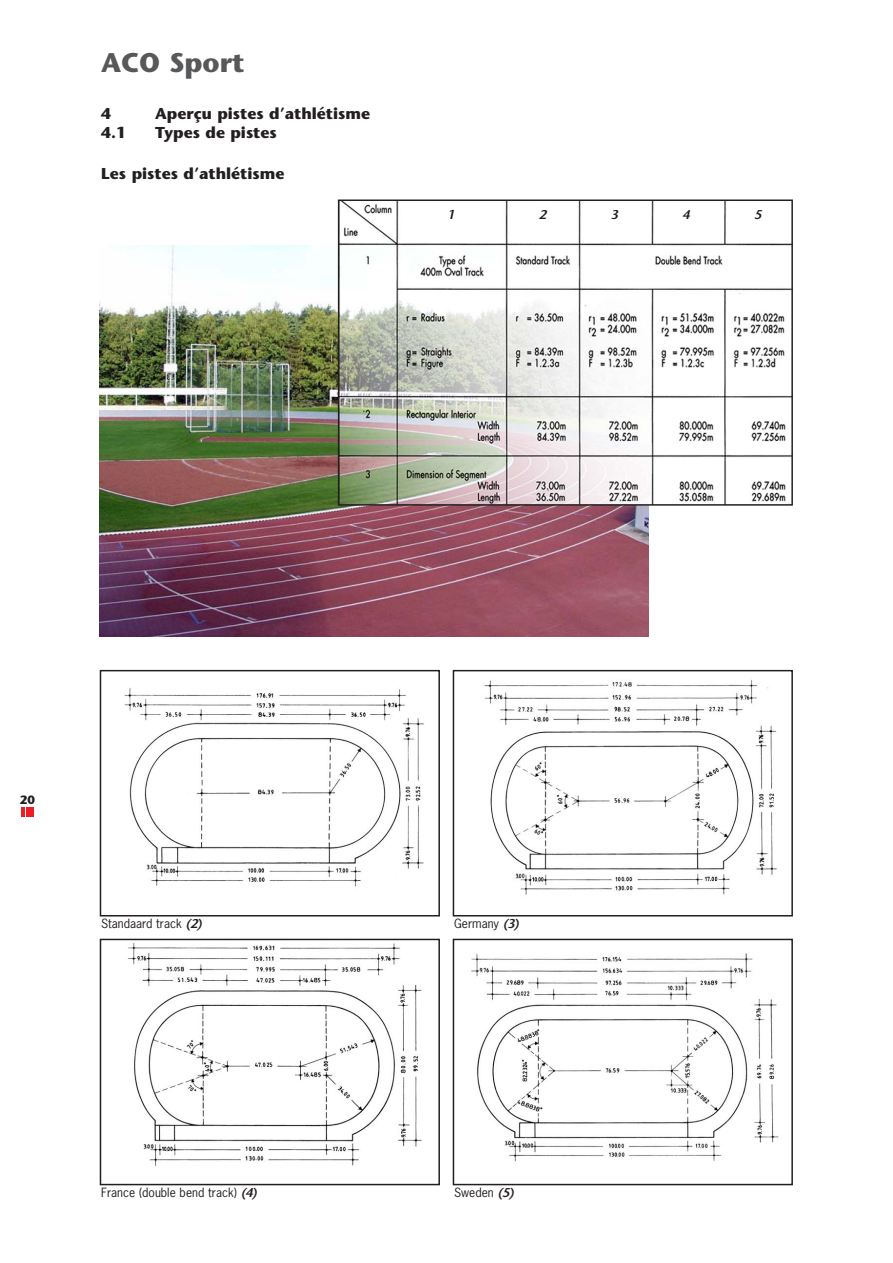
<style>
.page{position:relative;width:893px;height:1263px;background:#fff}
.page>*{position:absolute;margin:0;border:0;box-sizing:border-box;transform-origin:0 0}
.t1{font:700 27px "Stone Sans";color:#57585a}
.t2{font:700 15.75px "Stone Sans";color:#231f20}
.t3{font:italic 600 12.75px "Stone Sans";color:#231f20}
.t4{font:12px "News Gothic";color:#231f20}
.t5{font:700 12px "Stone Sans";color:#231f20}
.s1{font-family:"Stone Sans";font-weight:600;font-style:italic;font-size:12.75px}
</style>
<div class="page">
<img style="left:100px;top:245px;width:548px;height:391px">
<img style="left:484px;top:679px;width:293px;height:216px">
<div style="left:453px;top:670px;width:340px;height:247px;border:2px solid #231f20"></div>
<img style="left:471px;top:953px;width:308px;height:209px">
<div style="left:453px;top:939px;width:340px;height:246px;border:2px solid #231f20"></div>
<img style="left:124px;top:688px;width:300px;height:199px">
<div style="left:100px;top:670px;width:340px;height:247px;border:2px solid #231f20"></div>
<img style="left:341px;top:203px;width:449px;height:300px">
<div style="left:338px;top:200px;width:455px;height:306px;border:2px solid #231f20"></div>
<img style="left:128px;top:943px;width:294px;height:223px">
<div style="left:100px;top:939px;width:340px;height:246px;border:2px solid #231f20"></div>
<div style="left:446px;top:208px;width:22px;height:21px;background:#fff"></div>
<div style="left:537px;top:208px;width:23px;height:21px;background:#fff"></div>
<div style="left:609px;top:208px;width:22px;height:21px;background:#fff"></div>
<div style="left:681px;top:208px;width:22px;height:21px;background:#fff"></div>
<div style="left:753px;top:208px;width:22px;height:21px;background:#fff"></div>
<svg style="left:21px;top:808px;width:13px;height:9px"></svg>
<h1 class="t1" style="left:101px;top:46px;width:145px">ACO Sport</h1>
<h2 class="t2" style="left:101px;top:104px;width:11px">4</h2>
<h2 class="t2" style="left:155px;top:104px;width:216px">Aperçu pistes d’athlétisme</h2>
<h2 class="t2" style="left:101px;top:123px;width:26px">4.1</h2>
<h2 class="t2" style="left:155px;top:123px;width:123px">Types de pistes</h2>
<h2 class="t2" style="left:101px;top:164px;width:185px">Les pistes d’athlétisme</h2>
<p class="t3" style="left:447px;top:207px;width:12px">1</p>
<p class="t3" style="left:539px;top:207px;width:12px">2</p>
<p class="t3" style="left:611px;top:207px;width:12px">3</p>
<p class="t3" style="left:682px;top:207px;width:12px">4</p>
<p class="t3" style="left:754px;top:207px;width:12px">5</p>
<p class="t5" style="left:20px;top:793px;width:17px">20</p>
<p class="t4" style="left:101px;top:916px;width:105px">Standaard track <span class="s1">(2)</span></p>
<p class="t4" style="left:454px;top:916px;width:70px">Germany <span class="s1">(3)</span></p>
<p class="t4" style="left:101px;top:1185px;width:161px">France (double bend track) <span class="s1">(4)</span></p>
<p class="t4" style="left:454px;top:1185px;width:64px">Sweden <span class="s1">(5)</span></p>
</div>
